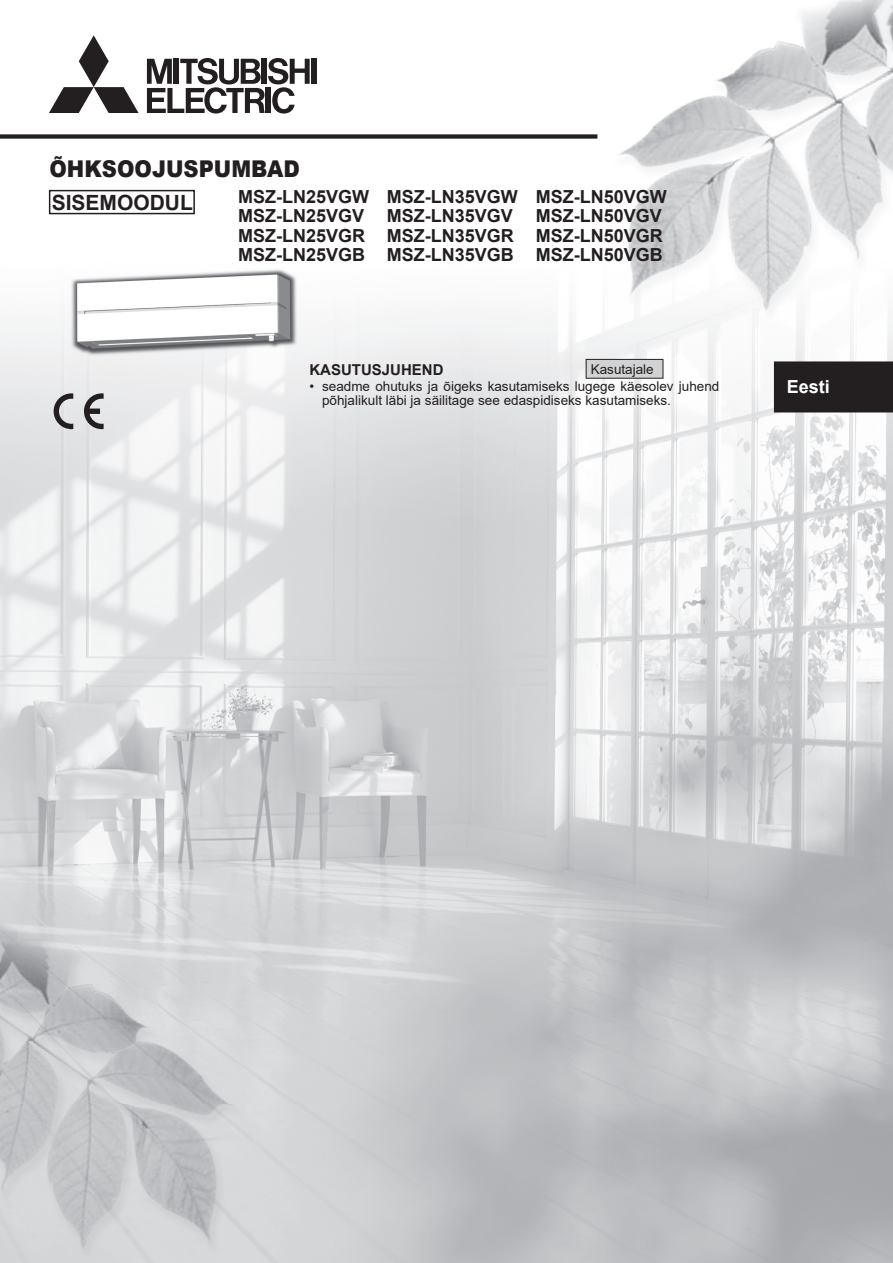
<style>
.page{position:relative;width:893px;height:1263px;background:#fff}
.page>*{position:absolute;margin:0;border:0;box-sizing:border-box;transform-origin:0 0}
.t1{font:900 23.1px "Arial";color:#231f20;scale:.91 1}
.t2{font:700 21px "Arial";color:#231f20}
.t3{font:700 18px/19.5px "Arial";color:#231f20}
.t4{font:700 18px "Arial";color:#fff}
.t5{font:700 15px "Arial";color:#231f20}
.t6{font:13.5px/14.2px "Arial";color:#231f20}
</style>
<div class="page">
<img style="left:0;top:0;width:893px;height:1263px">
<div style="left:49px;top:190px;width:146px;height:24px;border:2px solid #231f20"></div>
<svg style="left:49px;top:35px;width:90px;height:78px"></svg>
<div style="left:312px;top:59px;width:5px;height:25px;background:#231f20"></div>
<svg style="left:147px;top:58px;width:163px;height:56px"></svg>
<div style="left:0;top:134px;width:597px;height:5px;background:#231f20"></div>
<svg style="left:54px;top:393px;width:19px;height:36px"></svg>
<svg style="left:84px;top:393px;width:20px;height:36px"></svg>
<div style="left:774px;top:361px;width:119px;height:51px;background:#231f20"></div>
<div style="left:586px;top:359px;width:77px;height:19px;background:#d1d2d4"></div>
<div style="left:586px;top:359px;width:77px;height:20px;border:1px solid #231f20"></div>
<p class="t1" style="left:49px;top:152px;width:277px">ÕHKSOOJUSPUMBAD</p>
<p class="t2" style="left:52px;top:187px;width:143px">SISEMOODUL</p>
<p class="t3" style="left:238px;top:187px;width:430px">MSZ-LN25VGW MSZ-LN35VGW MSZ-LN50VGW<br>MSZ-LN25VGV</p>
<p class="t3" style="left:238px;top:207px;width:426px;text-align:justify;text-indent:298px">MSZ-LN50VGV MSZ-LN25VGR MSZ-LN35VGR MSZ-LN50VGR MSZ-LN25VGB MSZ-LN35VGB MSZ-LN50VGB</p>
<p class="t3" style="left:387px;top:207px;width:128px">MSZ-LN35VGV</p>
<p class="t5" style="left:309px;top:360px;width:136px">KASUTUSJUHEND</p>
<p class="t6" style="left:591px;top:362px;width:65px">Kasutajale</p>
<p class="t6" style="left:322px;top:379px;width:399px;text-indent:-13px">• seadme ohutuks ja õigeks kasutamiseks lugege käesolev juhend põhjalikult läbi ja säilitage see edaspidiseks kasutamiseks.</p>
<p class="t4" style="left:787px;top:374px;width:45px">Eesti</p>
</div>
